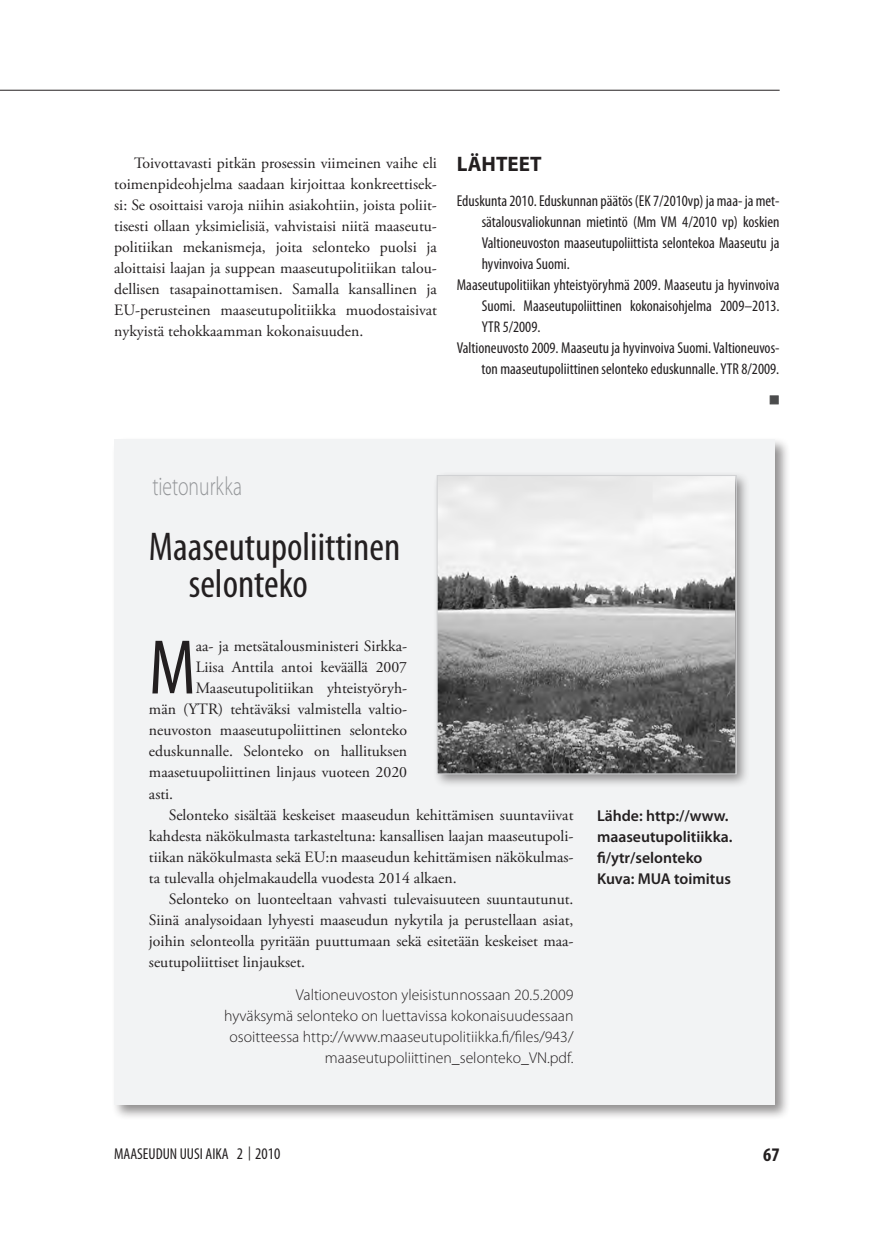
<style>
.page{position:relative;width:874px;height:1241px;background:#fff}
.page>*{position:absolute;margin:0;border:0;box-sizing:border-box;transform-origin:0 0}
.MUA_anfangi_taide{font:condensed 78.05px "Myriad Pro";color:#231f20}
.MUA_otsikko_taide{font:condensed 40.25px/36.8px "Myriad Pro";color:#231f20}
.MUA_ylälaatikko{font:300 26.25px "Myriad Pro";color:#939598;scale:.75 1}
.MUA_väliotsikko{font:700 21px "Myriad Pro";color:#231f20}
.t1{font:700 condensed 19.25px "Myriad Pro";color:#231f20}
.MUA_artikkeli_leipis{font:15.75px/21px "Adobe Garamond Pro";color:#231f20;text-align:justify}
.MUA_artikkeli_lähtee{font:condensed 15.75px/21px "Myriad Pro";color:#231f20;text-align:justify}
.MUA_anfangi_taide-2{font:15.75px "Adobe Garamond Pro";color:#231f20}
.Jatkuu_teksti{font:300 15.75px/21px "Myriad Pro";color:#231f20;text-align:right}
.MUA_kuvateksti{font:600 15.75px/21px "Myriad Pro";color:#231f20}
.s1{font-size:16.28px}
.s2{font-size:14px}
</style>
<div class="page">
<hr style="left:0;top:90px;width:779px;height:1px;background:#231f20">
<div style="left:769px;top:395px;width:9px;height:9px;background:#4b4c4d;border:1px solid #4b4c4d"></div>
<div style="left:111px;top:436px;width:679px;height:684px;background:#231f20;opacity:.5"></div>
<div style="left:114px;top:439px;width:660px;height:665px;background:#f2f3f4"></div>
<div style="left:432px;top:470px;width:318px;height:318px;background:#231f20;opacity:.5"></div>
<img style="left:439px;top:477px;width:295px;height:295px">
<div style="left:437px;top:475px;width:299px;height:299px;border:1px solid #d1d2d4"></div>
<p class="MUA_artikkeli_leipis" style="left:114px;top:153px;width:324px;text-indent:20px">Toivottavasti pitkän prosessin viimeinen vaihe eli toimenpideohjelma saadaan kirjoittaa konkreettisek&shy;si: Se osoittaisi varoja niihin asiakohtiin, joista poliit&shy;tisesti ollaan yksimielisiä, vahvistaisi niitä maaseutu&shy;politiikan mekanismeja, joita selonteko puolsi ja aloittaisi laajan ja suppean maaseutupolitiikan talou&shy;dellisen tasapainottamisen. Samalla kansallinen ja EU-perusteinen maaseutupolitiikka muodostaisivat nykyistä tehokkaamman kokonaisuuden.</p>
<p class="MUA_väliotsikko" style="left:456px;top:150px;width:86px">LÄHTEET</p>
<p class="MUA_artikkeli_lähtee" style="left:481px;top:190px;width:299px;text-indent:-25px">Eduskunta 2010. Eduskunnan päätös (EK 7/2010vp) ja maa- ja met&shy;sätalousvaliokunnan mietintö (Mm VM 4/2010 vp) koskien Valtioneuvoston maaseutupoliittista selontekoa Maaseutu ja hyvinvoiva Suomi.</p>
<p class="MUA_artikkeli_lähtee" style="left:481px;top:274px;width:299px;text-indent:-25px">Maaseutupolitiikan yhteistyöryhmä 2009. Maaseutu ja hyvinvoiva Suomi. Maaseutupoliittinen kokonaisohjelma 2009–2013.<br>YTR 5/2009.</p>
<p class="MUA_artikkeli_lähtee" style="left:456px;top:337px;width:324px;text-align:right">Valtioneuvosto 2009. Maaseutu ja hyvinvoiva Suomi. Valtioneuvos&shy;ton maaseutupoliittinen selonteko eduskunnalle. YTR 8/2009.</p>
<p class="MUA_ylälaatikko" style="left:152px;top:470px;width:121px">tietonurkka</p>
<p class="MUA_otsikko_taide" style="left:189px;top:527px;width:213px;text-indent:-40px">Maaseutupoliittinen selonteko</p>
<p class="MUA_anfangi_taide" style="left:149px;top:620px;width:48px">M</p>
<p class="MUA_anfangi_taide-2" style="left:196px;top:637px;width:213px">aa- ja metsätalousministeri Sirkka-</p>
<p class="MUA_anfangi_taide-2" style="left:196px;top:658px;width:213px">Liisa Anttila antoi keväällä 2007</p>
<p class="MUA_anfangi_taide-2" style="left:196px;top:679px;width:213px">Maaseutupolitiikan yhteistyöryh-</p>
<p class="MUA_anfangi_taide-2" style="left:149px;top:700px;width:259px">män (YTR) tehtäväksi valmistella valtio-</p>
<p class="MUA_anfangi_taide-2" style="left:149px;top:721px;width:259px">neuvoston maaseutupoliittinen selonteko</p>
<p class="MUA_anfangi_taide-2" style="left:149px;top:742px;width:259px">eduskunnalle. Selonteko on hallituksen</p>
<p class="MUA_anfangi_taide-2" style="left:149px;top:763px;width:259px">maasetuupoliittinen linjaus vuoteen 2020</p>
<p class="MUA_anfangi_taide-2" style="left:149px;top:784px;width:26px">asti.</p>
<p class="MUA_artikkeli_leipis" style="left:149px;top:804px;width:426px;text-indent:20px">Selonteko sisältää keskeiset maaseudun kehittämisen suuntaviivat kahdesta näkökulmasta tarkasteltuna: kansallisen laajan maaseutupoli&shy;tiikan näkökulmasta sekä EU:n maaseudun kehittämisen näkökulmas&shy;ta tulevalla ohjelmakaudella vuodesta 2014 alkaen.</p>
<p class="MUA_artikkeli_leipis" style="left:149px;top:888px;width:426px;text-indent:20px">Selonteko on luonteeltaan vahvasti tulevaisuuteen suuntautunut.<br>Siinä analysoidaan lyhyesti maaseudun nykytila ja perustellaan asiat, joihin selonteolla pyritään puuttumaan sekä esitetään keskeiset maa&shy;seutupoliittiset linjaukset.</p>
<p class="Jatkuu_teksti" style="left:224px;top:983px;width:351px">Valtioneuvoston yleisistunnossaan 20.5.2009 hyväksymä selonteko on luettavissa kokonaisuudessaan osoitteessa http://www.maaseutupolitiikka.fi/files/943/ maaseutupoliittinen_selonteko_VN.pdf.</p>
<p class="MUA_kuvateksti" style="left:596px;top:804px;width:137px">Lähde: http://www. maaseutupolitiikka. fi/ytr/selonteko</p>
<p class="MUA_kuvateksti" style="left:596px;top:867px;width:135px">Kuva: MUA toimitus</p>
<p class="MUA_artikkeli_lähtee" style="left:114px;top:1142px;width:167px">MAASEUDUN UUSI AIKA <span class="s1">2</span> <span class="s2">|</span> <span class="s1">2010</span></p>
<p class="t1" style="left:762px;top:1142px;width:18px">67</p>
</div>
